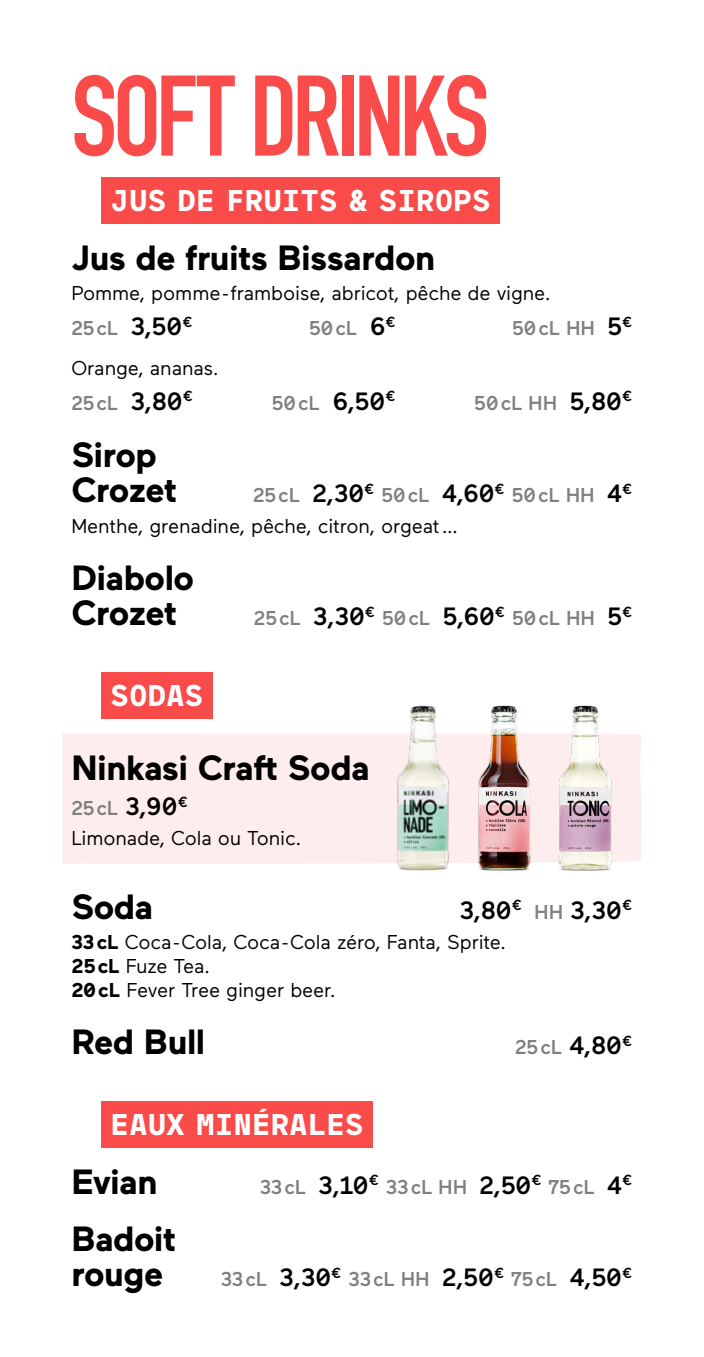
<style>
.page{position:relative;width:704px;height:1357px;background:#fff}
.page>*{position:absolute;margin:0;border:0;box-sizing:border-box;transform-origin:0 0}
.t1{font:112.5px "DIN Engschrift Alternate";letter-spacing:-.04em;color:#fa4b4b}
.t2{font:700 35px/35px "Maax";letter-spacing:-.015em;color:#000}
.t3{font:700 30px "Maax Mono";color:#fff}
.t4{font:500 25px "Maax";color:#000}
.t5{font:20px/35px "Maax";letter-spacing:-.01em;color:#000}
.t6{font:500 20px "Maax";letter-spacing:-.01em;color:#808080}
.s1{font-weight:500;color:#808080}
.s2{font-weight:500;font-size:25px}
.s3{font-size:25px;color:#000}
.s4{font-size:20px;color:#808080}
.s5{font-weight:700}
</style>
<div class="page">
<div style="left:63px;top:733px;width:578px;height:131px;background:#feeded"></div>
<img style="left:396px;top:705px;width:54px;height:166px">
<img style="left:477px;top:705px;width:54px;height:166px">
<img style="left:558px;top:705px;width:54px;height:166px">
<div style="left:101px;top:177px;width:398px;height:47px;background:#fa4b4b"></div>
<div style="left:101px;top:672px;width:111px;height:47px;background:#fa4b4b"></div>
<div style="left:101px;top:1101px;width:271px;height:47px;background:#fa4b4b"></div>
<h1 class="t1" style="left:71px;top:50px;width:419px">SOFT DRINKS</h1>
<h3 class="t3" style="left:110px;top:180px;width:381px">JUS DE FRUITS &amp; SIROPS</h3>
<h2 class="t2" style="left:71px;top:239px;width:365px">Jus de fruits Bissardon</h2>
<p class="t5" style="left:71px;top:275px;width:480px">Pomme, pomme - framboise, abricot, pêche de vigne.<br><span class="s1">25 cL</span> <span class="s2">3,50</span><sup>€</sup></p>
<p class="t6" style="left:309px;top:315px;width:88px">50 cL <span class="s3">6</span><sup>€</sup></p>
<p class="t6" style="left:511px;top:315px;width:121px">50 cL HH <span class="s3">5</span><sup>€</sup></p>
<p class="t5" style="left:71px;top:349px;width:149px">Orange, ananas.<br><span class="s1">25 cL</span> <span class="s2">3,80</span><sup>€</sup></p>
<p class="t6" style="left:271px;top:390px;width:125px">50 cL <span class="s3">6,50</span><sup>€</sup></p>
<p class="t6" style="left:474px;top:390px;width:159px">50 cL HH <span class="s3">5,80</span><sup>€</sup></p>
<h2 class="t2" style="left:71px;top:436px;width:107px">Sirop<br>Crozet</h2>
<p class="t5" style="left:71px;top:479px;width:562px;line-height:30.2px;text-indent:182px"><span class="s1">25 cL</span> <span class="s2">2,30</span><sup>€</sup> <span class="s1">50 cL</span> <span class="s2">4,60</span><sup>€</sup> <span class="s1">50 cL HH</span> <span class="s2">4</span><sup>€<br></sup>Menthe, grenadine, pêche, citron, orgeat …</p>
<h2 class="t2" style="left:71px;top:559px;width:124px">Diabolo<br>Crozet</h2>
<p class="t6" style="left:254px;top:605px;width:379px">25 cL <span class="s3">3,30</span><sup>€</sup> 50 cL <span class="s3">5,60</span><sup>€</sup> 50 cL HH <span class="s3">5</span><sup>€</sup></p>
<h3 class="t3" style="left:110px;top:675px;width:95px">SODAS</h3>
<h2 class="t2" style="left:71px;top:749px;width:300px">Ninkasi Craft Soda</h2>
<p class="t5" style="left:71px;top:792px;width:231px;line-height:30.2px"><span class="s1">25 cL</span> <span class="s2">3,90</span><sup>€<br></sup>Limonade, Cola ou Tonic.</p>
<h2 class="t2" style="left:71px;top:887px;width:83px">Soda</h2>
<p class="t4" style="left:459px;top:894px;width:174px">3,80<sup>€</sup> <span class="s4">HH</span> 3,30<sup>€</sup></p>
<p class="t5" style="left:71px;top:929px;width:436px;line-height:24px"><span class="s5">33 cL</span> Coca - Cola, Coca - Cola zéro, Fanta, Sprite.<br><span class="s5">25 cL</span> Fuze Tea.<br><span class="s5">20 cL</span> Fever Tree ginger beer.</p>
<h2 class="t2" style="left:71px;top:1023px;width:135px">Red Bull</h2>
<p class="t6" style="left:515px;top:1034px;width:118px">25 cL <span class="s3">4,80</span><sup>€</sup></p>
<h3 class="t3" style="left:110px;top:1104px;width:255px">EAUX MINÉRALES</h3>
<h2 class="t2" style="left:71px;top:1162px;width:88px">Evian</h2>
<p class="t6" style="left:259px;top:1174px;width:374px">33 cL <span class="s3">3,10</span><sup>€</sup> 33 cL HH <span class="s3">2,50</span><sup>€</sup> 75 cL <span class="s3">4</span><sup>€</sup></p>
<h2 class="t2" style="left:71px;top:1220px;width:106px">Badoit rouge</h2>
<p class="t6" style="left:220px;top:1266px;width:412px">33 cL <span class="s3">3,30</span><sup>€</sup> 33 cL HH <span class="s3">2,50</span><sup>€</sup> 75 cL <span class="s3">4,50</span><sup>€</sup></p>
</div>
